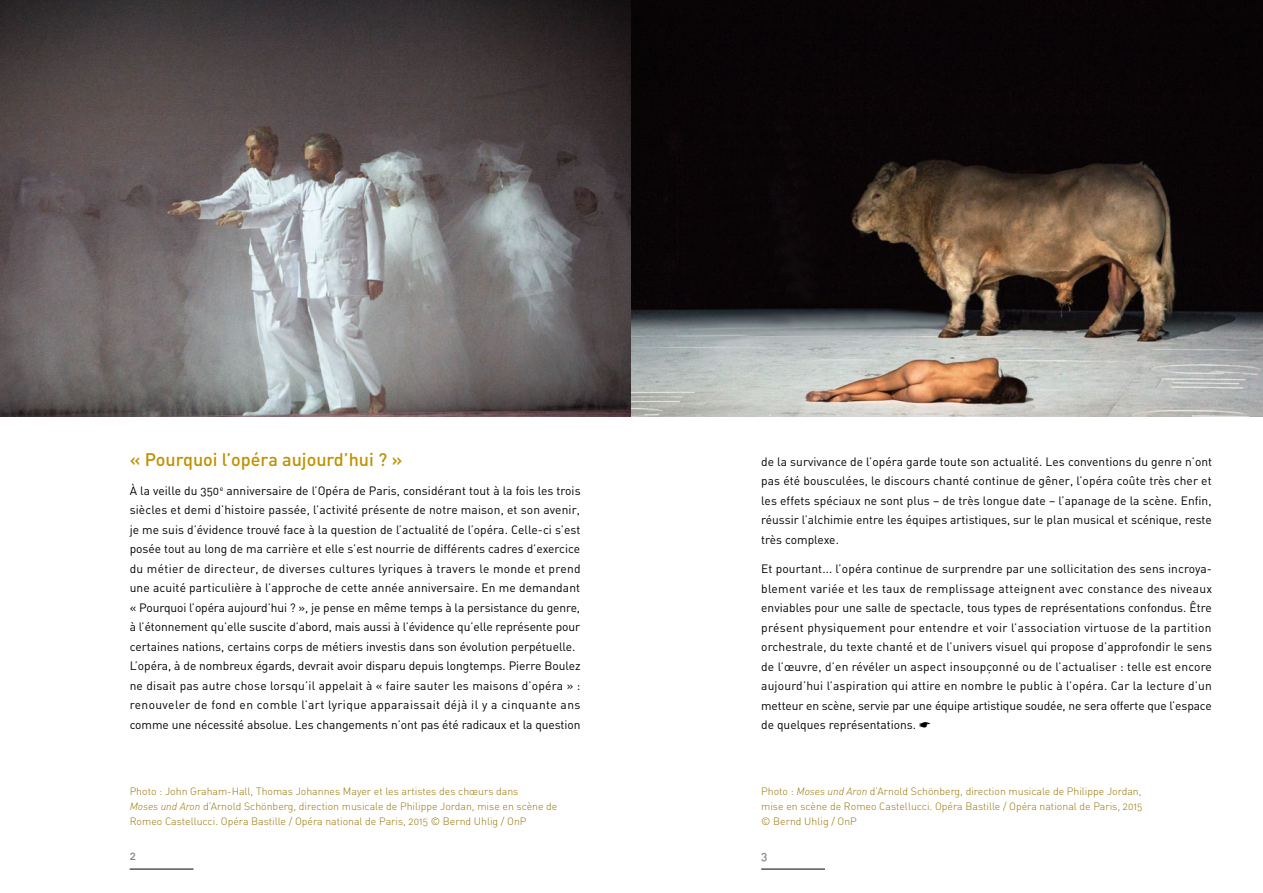
<style>
.page{position:relative;width:1263px;height:893px;background:#fff}
.page>*{position:absolute;margin:0;border:0;box-sizing:border-box;transform-origin:0 0}
.t1{font:18px "DIN Medium Alternate";color:#c09100}
.t2{font:12px/19.5px "DIN Regular Alternate";color:#000;text-align:justify}
.t3{font:12px "DIN Medium Alternate";color:#878786}
.t4{font:10.5px/15px "DIN Light Alternate";color:#967300}
.s1{font-family:"DIN Light Italic Alt"}
</style>
<div class="page">
<img style="left:0;top:0;width:631px;height:417px">
<svg style="left:631px;top:0;width:632px;height:417px;background:#3f3834"></svg>
<hr style="left:761px;top:869px;width:64px;height:1px;background:#000">
<hr style="left:130px;top:869px;width:63px;height:1px;background:#000">
<p class="t1" style="left:130px;top:448px;width:274px">« Pourquoi l’opéra aujourd’hui ? »</p>
<p class="t2" style="left:130px;top:481px;width:452px">À la veille du 350<sup>e</sup> anniversaire de l’Opéra de Paris, considérant tout à la fois les trois siècles et demi d’histoire passée, l’activité présente de notre maison, et son avenir, je me suis d’évidence trouvé face à la question de l’actualité de l’opéra. Celle-ci s’est posée tout au long de ma carrière et elle s’est nourrie de différents cadres d’exercice du métier de directeur, de diverses cultures lyriques à travers le monde et prend une acuité particulière à l’approche de cette année anniversaire. En me demandant « Pourquoi l’opéra aujourd’hui ? », je pense en même temps à la persistance du genre, à l’étonnement qu’elle suscite d’abord, mais aussi à l’évidence qu’elle représente pour certaines nations, certains corps de métiers investis dans son évolution perpétuelle.</p>
<p class="t2" style="left:130px;top:656px;width:452px">L’opéra, à de nombreux égards, devrait avoir disparu depuis longtemps. Pierre Boulez ne disait pas autre chose lorsqu’il appelait à « faire sauter les maisons d’opéra » : renouveler de fond en comble l’art lyrique apparaissait déjà il y a cinquante ans comme une nécessité absolue. Les changements n’ont pas été radicaux et la question</p>
<p class="t2" style="left:761px;top:451px;width:453px">de la survivance de l’opéra garde toute son actualité. Les conventions du genre n’ont pas été bousculées, le discours chanté continue de gêner, l’opéra coûte très cher et les effets spéciaux ne sont plus – de très longue date – l’apanage de la scène. Enfin, réussir l’alchimie entre les équipes artistiques, sur le plan musical et scénique, reste très complexe.</p>
<p class="t2" style="left:761px;top:559px;width:452px">Et pourtant... l’opéra continue de surprendre par une sollicitation des sens incroya&shy;blement variée et les taux de remplissage atteignent avec constance des niveaux enviables pour une salle de spectacle, tous types de représentations confondus. Être présent physiquement pour entendre et voir l’association virtuose de la partition orchestrale, du texte chanté et de l’univers visuel qui propose d’approfondir le sens de l’œuvre, d’en révéler un aspect insoupçonné ou de l’actualiser : telle est encore aujourd’hui l’aspiration qui attire en nombre le public à l’opéra. Car la lecture d’un metteur en scène, servie par une équipe artistique soudée, ne sera offerte que l’espace de quelques représentations. ☛</p>
<p class="t4" style="left:130px;top:784px;width:429px">Photo : John Graham-Hall, Thomas Johannes Mayer et les artistes des chœurs dans<br><span class="s1">Moses und Aron</span> d’Arnold Schönberg, direction musicale de Philippe Jordan, mise en scène de<br>Romeo Castellucci. Opéra Bastille / Opéra national de Paris, 2015 © Bernd Uhlig / OnP</p>
<p class="t4" style="left:761px;top:784px;width:383px;text-align:justify">Photo : <span class="s1">Moses und Aron</span> d’Arnold Schönberg, direction musicale de Philippe Jordan, mise en scène de Romeo Castellucci. Opéra Bastille / Opéra national de Paris, 2015 © Bernd Uhlig / OnP</p>
<p class="t3" style="left:130px;top:848px;width:8px">2</p>
<p class="t3" style="left:761px;top:848px;width:8px">3</p>
</div>
